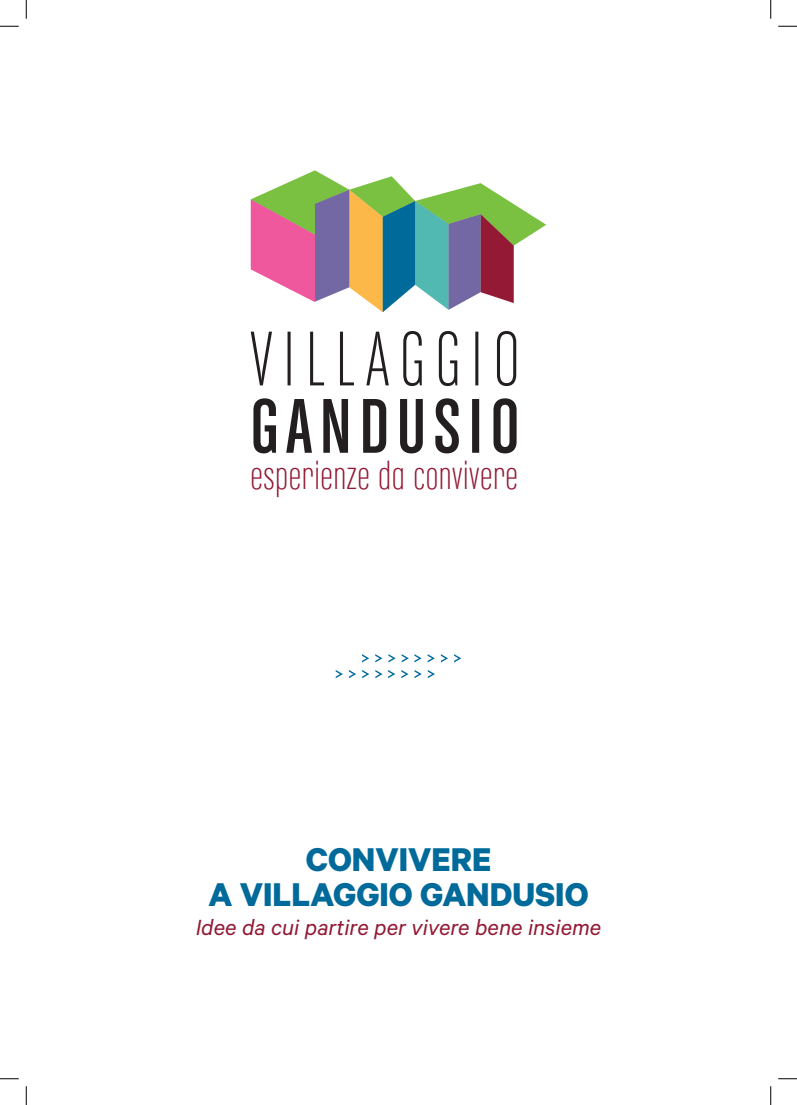
<style>
.page{position:relative;width:797px;height:1105px;background:#fff}
.page>*{position:absolute;margin:0;border:0;box-sizing:border-box;transform-origin:0 0}
.t1{font:41.25px "Chalet Comprime Milan Eighty";letter-spacing:.03em;color:#931934}
.t2{font:700 37.12px/35.2px "Calibre";color:#006a9b;text-align:center}
.t3{font:italic 24.75px "Calibre";color:#931934}
</style>
<div class="page">
<svg style="left:251px;top:170px;width:295px;height:142px"></svg>
<svg style="left:253px;top:398px;width:263px;height:55px"></svg>
<svg style="left:251px;top:331px;width:265px;height:55px"></svg>
<svg style="left:388px;top:654px;width:7px;height:8px"></svg>
<svg style="left:375px;top:654px;width:7px;height:8px"></svg>
<svg style="left:362px;top:654px;width:7px;height:8px"></svg>
<svg style="left:454px;top:654px;width:7px;height:8px"></svg>
<svg style="left:441px;top:654px;width:7px;height:8px"></svg>
<svg style="left:427px;top:654px;width:8px;height:8px"></svg>
<svg style="left:401px;top:654px;width:20px;height:8px"></svg>
<svg style="left:375px;top:670px;width:7px;height:8px"></svg>
<svg style="left:362px;top:670px;width:7px;height:8px"></svg>
<svg style="left:349px;top:670px;width:7px;height:8px"></svg>
<svg style="left:336px;top:670px;width:7px;height:8px"></svg>
<svg style="left:428px;top:670px;width:7px;height:8px"></svg>
<svg style="left:414px;top:670px;width:8px;height:8px"></svg>
<svg style="left:401px;top:670px;width:7px;height:8px"></svg>
<svg style="left:388px;top:670px;width:7px;height:8px"></svg>
<svg style="left:0;top:25px;width:19px;height:2px"></svg>
<svg style="left:778px;top:25px;width:19px;height:2px"></svg>
<svg style="left:0;top:1078px;width:19px;height:1px"></svg>
<svg style="left:778px;top:1078px;width:19px;height:1px"></svg>
<svg style="left:25px;top:0;width:2px;height:19px"></svg>
<svg style="left:25px;top:1086px;width:2px;height:19px"></svg>
<svg style="left:770px;top:0;width:1px;height:19px"></svg>
<svg style="left:770px;top:1086px;width:1px;height:19px"></svg>
<h1 class="t1" style="left:251px;top:454px;width:268px">esperienze da convivere</h1>
<h2 class="t2" style="left:208px;top:841px;width:381px">CONVIVERE<br>A VILLAGGIO GANDUSIO</h2>
<p class="t3" style="left:196px;top:912px;width:407px">Idee da cui partire per vivere bene insieme</p>
</div>
